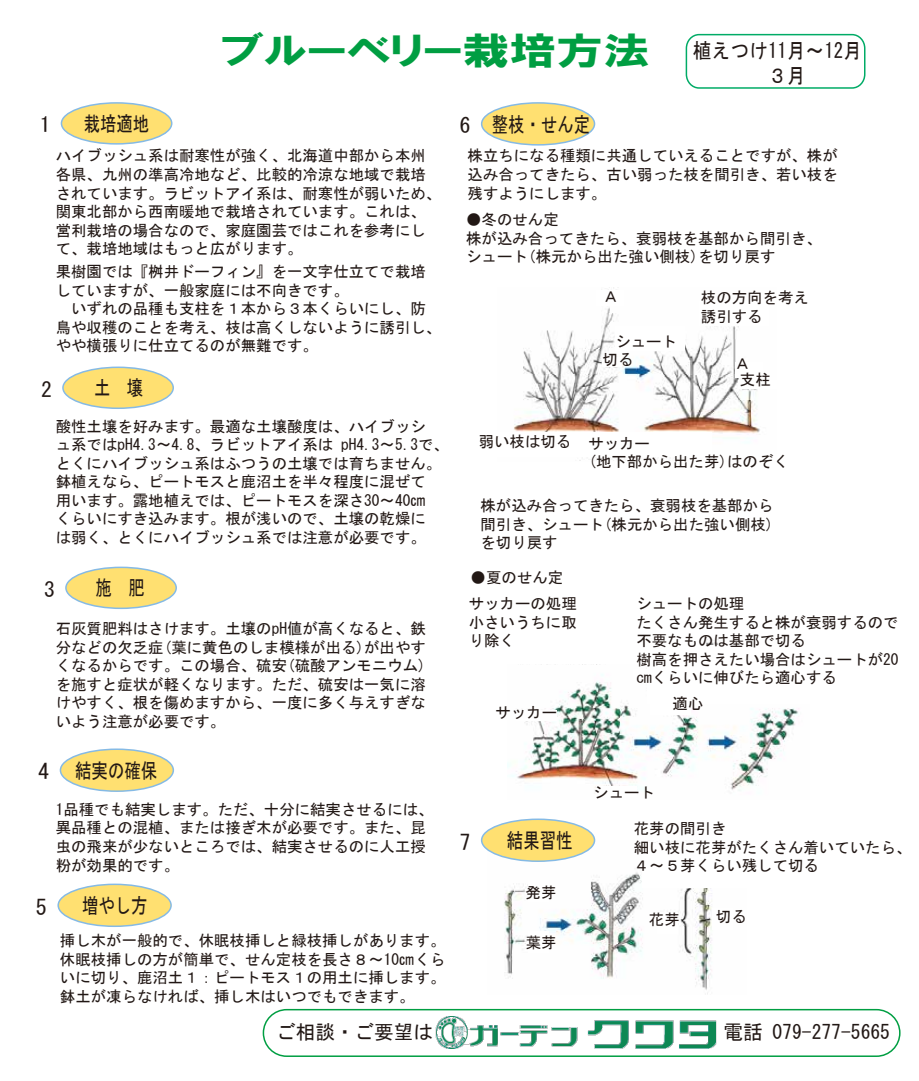
<style>
.page{position:relative;width:919px;height:1081px;background:#fff}
.page>*{position:absolute;margin:0;border:0;box-sizing:border-box;transform-origin:0 0}
.t1{font:21px "MS Gothic";color:#221815;scale:1.06 1}
.t2{font:21px "MS Gothic";color:#221815;scale:.78 1}
.t3{font:20.85px "MS Gothic";color:#221815;scale:.9 1}
.t4{font:20.55px "MS Gothic";color:#221815;scale:.8 1}
.t5{font:20.55px "MS Gothic";color:#221815;scale:1.06 1}
.t6{font:19.65px "MS Gothic";color:#221815}
.t7{font:15.45px/18.5px "MS Gothic";color:#221815}
.s1{font-family:"HGP Soei Kakugothic UB";font-size:37.5px;color:#76bd42}
.s2{font-size:21px}
</style>
<div class="page">
<div style="left:685px;top:34px;width:180px;height:55px;border:2px solid #00ab66;border-radius:13px"></div>
<div style="left:61px;top:103px;width:111px;height:41px;background:#ffe071;border-radius:50%"></div>
<div style="left:61px;top:102px;width:111px;height:42px;border:2px solid #85bae5;border-radius:50%"></div>
<div style="left:63px;top:367px;width:110px;height:41px;background:#ffe071;border-radius:50%"></div>
<div style="left:62px;top:366px;width:112px;height:43px;border:2px solid #85bae5;border-radius:50%"></div>
<div style="left:66px;top:567px;width:110px;height:41px;background:#ffe071;border-radius:50%"></div>
<div style="left:65px;top:566px;width:112px;height:43px;border:2px solid #85bae5;border-radius:50%"></div>
<div style="left:60px;top:749px;width:113px;height:41px;background:#ffe071;border-radius:50%"></div>
<div style="left:60px;top:748px;width:114px;height:43px;border:2px solid #85bae5;border-radius:50%"></div>
<div style="left:58px;top:884px;width:113px;height:41px;background:#ffe071;border-radius:50%"></div>
<div style="left:57px;top:883px;width:115px;height:43px;border:2px solid #85bae5;border-radius:50%"></div>
<div style="left:481px;top:103px;width:113px;height:42px;background:#ffe071;border-radius:50%"></div>
<div style="left:481px;top:102px;width:114px;height:43px;border:2px solid #85bae5;border-radius:50%"></div>
<img style="left:508px;top:639px;width:291px;height:152px">
<img style="left:487px;top:839px;width:225px;height:151px">
<img style="left:514px;top:287px;width:246px;height:174px">
<div style="left:481px;top:819px;width:113px;height:41px;background:#ffe071;border-radius:50%"></div>
<div style="left:481px;top:818px;width:114px;height:43px;border:2px solid #85bae5;border-radius:50%"></div>
<div style="left:699px;top:301px;width:70px;height:25px;background:#fff"></div>
<div style="left:483px;top:431px;width:228px;height:25px;background:#fff"></div>
<div style="left:478px;top:639px;width:228px;height:25px;background:#fff"></div>
<div style="left:516px;top:709px;width:40px;height:11px;background:#fff"></div>
<div style="left:596px;top:786px;width:40px;height:10px;background:#fff"></div>
<div style="left:634px;top:668px;width:40px;height:11px;background:#fff"></div>
<div style="left:650px;top:703px;width:40px;height:11px;background:#fff"></div>
<div style="left:642px;top:843px;width:114px;height:44px;background:#fff"></div>
<div style="left:657px;top:911px;width:20px;height:22px;background:#fff"></div>
<div style="left:647px;top:644px;width:173px;height:59px;background:#fff"></div>
<div style="left:602px;top:357px;width:19px;height:10px;background:#fff"></div>
<div style="left:615px;top:326px;width:70px;height:25px;background:#fff"></div>
<div style="left:737px;top:380px;width:70px;height:8px;background:#fff"></div>
<div style="left:734px;top:362px;width:28px;height:15px;background:#fff"></div>
<div style="left:596px;top:290px;width:28px;height:16px;background:#fff"></div>
<div style="left:528px;top:879px;width:20px;height:22px;background:#fff"></div>
<div style="left:529px;top:930px;width:20px;height:22px;background:#fff"></div>
<div style="left:263px;top:1008px;width:637px;height:48px;border:2px solid #009e42;border-radius:23px"></div>
<img style="left:435px;top:1016px;width:281px;height:31px">
<h3 class="t5" style="left:40px;top:115px;width:12px">1</h3>
<h3 class="t4" style="left:84px;top:113px;width:83px">栽培適地</h3>
<h2 class="t3" style="left:221px;top:41px;width:713px"><span class="s1">ブルーベリー栽培方法</span> 植えつけ11月～12月</h2>
<h1 class="t1" style="left:459px;top:113px;width:125px">6 整枝・せん定</h1>
<p class="t7" style="left:56px;top:147px;width:387px">ハイブッシュ系は耐寒性が強く、北海道中部から本州各県、九州の準高冷地など、比較的冷涼な地域で栽培されています。ラビットアイ系は、耐寒性が弱いため、関東北部から西南暖地で栽培されています。これは、営利栽培の場合なので、家庭園芸ではこれを参考にして、栽培地域はもっと広がります。</p>
<p class="t7" style="left:56px;top:262px;width:387px">果樹園では『桝井ドーフィン』を一文字仕立てで栽培していますが、一般家庭には不向きです。<br>　いずれの品種も支柱を１本から３本くらいにし、防鳥や収穫のことを考え、枝は高くしないように誘引し、やや横張りに仕立てるのが無難です。</p>
<h3 class="t5" style="left:41px;top:379px;width:12px">2</h3>
<h3 class="t4" style="left:94px;top:377px;width:63px">土　壌</h3>
<p class="t7" style="left:56px;top:417px;width:395px">酸性土壌を好みます。最適な土壌酸度は、ハイブッシ<br>ュ系ではpH4.3～4.8、ラビットアイ系は pH4.3～5.3で、とくにハイブッシュ系はふつうの土壌では育ちません。鉢植えなら、ピートモスと鹿沼土を半々程度に混ぜて<br>用います。露地植えでは、ピートモスを深さ30～40㎝<br>くらいにすき込みます。根が浅いので、土壌の乾燥に<br>は弱く、とくにハイブッシュ系では注意が必要です。</p>
<h3 class="t5" style="left:44px;top:579px;width:12px">3</h3>
<h3 class="t4" style="left:96px;top:577px;width:63px">施　肥</h3>
<p class="t7" style="left:56px;top:619px;width:371px;text-align:justify">石灰質肥料はさけます。土壌のpH値が高くなると、鉄分などの欠乏症(葉に黄色のしま模様が出る)が出やすくなるからです。この場合、硫安(硫酸アンモニウム)を施すと症状が軽くなります。ただ、硫安は一気に溶けやすく、根を傷めますから、一度に多く与えすぎないよう注意が必要です。</p>
<h3 class="t4" style="left:38px;top:760px;width:150px"><span class="s2">4</span> 結実の確保</h3>
<p class="t7" style="left:56px;top:799px;width:379px">1品種でも結実します。ただ、十分に結実させるには、異品種との混植、または接ぎ木が必要です。また、昆虫の飛来が少ないところでは、結実させるのに人工授粉が効果的です。</p>
<h1 class="t1" style="left:36px;top:896px;width:12px">5</h1>
<h1 class="t2" style="left:82px;top:894px;width:85px">増やし方</h1>
<p class="t7" style="left:60px;top:931px;width:387px;text-align:justify">挿し木が一般的で、休眠枝挿しと緑枝挿しがあります。休眠枝挿しの方が簡単で、せん定枝を長さ８～10㎝くらいに切り、鹿沼土１：ピートモス１の用土に挿します。鉢土が凍らなければ、挿し木はいつでもできます。</p>
<p class="t7" style="left:467px;top:147px;width:371px;text-align:justify">株立ちになる種類に共通していえることですが、株が込み合ってきたら、古い弱った枝を間引き、若い枝を残すようにします。</p>
<p class="t7" style="left:466px;top:210px;width:357px">●冬のせん定<br>株が込み合ってきたら、衰弱枝を基部から間引き、シュート(株元から出た強い側枝)を切り戻す</p>
<p class="t7" style="left:603px;top:287px;width:17px">Ａ</p>
<p class="t7" style="left:615px;top:332px;width:63px">シュート</p>
<p class="t7" style="left:602px;top:350px;width:32px">切る</p>
<p class="t7" style="left:701px;top:288px;width:109px">枝の方向を考え誘引する</p>
<p class="t7" style="left:734px;top:353px;width:17px">Ａ</p>
<p class="t7" style="left:739px;top:370px;width:32px">支柱</p>
<p class="t7" style="left:588px;top:430px;width:202px;line-height:20.5px;text-indent:-110px">弱い枝は切る サッカー<br>(地下部から出た芽)はのぞく</p>
<p class="t7" style="left:480px;top:496px;width:294px;text-align:justify">株が込み合ってきたら、衰弱枝を基部から間引き、シュート(株元から出た強い側枝)を切り戻す</p>
<p class="t7" style="left:470px;top:568px;width:94px">●夏のせん定</p>
<p class="t7" style="left:469px;top:594px;width:109px;text-align:justify">サッカーの処理小さいうちに取り除く</p>
<p class="t7" style="left:495px;top:703px;width:63px">サッカー</p>
<p class="t7" style="left:636px;top:594px;width:264px">シュートの処理<br>たくさん発生すると株が衰弱するので不要なものは基部で切る<br>樹高を押さえたい場合はシュートが20 cmくらいに伸びたら適心する</p>
<p class="t7" style="left:672px;top:694px;width:32px">適心</p>
<h1 class="t1" style="left:459px;top:831px;width:12px">7</h1>
<h1 class="t2" style="left:507px;top:829px;width:85px">結果習性</h1>
<p class="t7" style="left:525px;top:882px;width:32px">発芽</p>
<p class="t7" style="left:525px;top:932px;width:32px">葉芽</p>
<p class="t7" style="left:593px;top:783px;width:63px">シュート</p>
<p class="t7" style="left:634px;top:819px;width:279px">花芽の間引き<br>細い枝に花芽がたくさん着いていたら、<br>４～５芽くらい残して切る</p>
<p class="t7" style="left:649px;top:910px;width:32px">花芽</p>
<p class="t7" style="left:716px;top:907px;width:32px">切る</p>
<p class="t6" style="left:276px;top:1021px;width:158px">ご相談・ご要望は</p>
<p class="t6" style="left:723px;top:1021px;width:168px">電話 079-277-5665</p>
</div>
